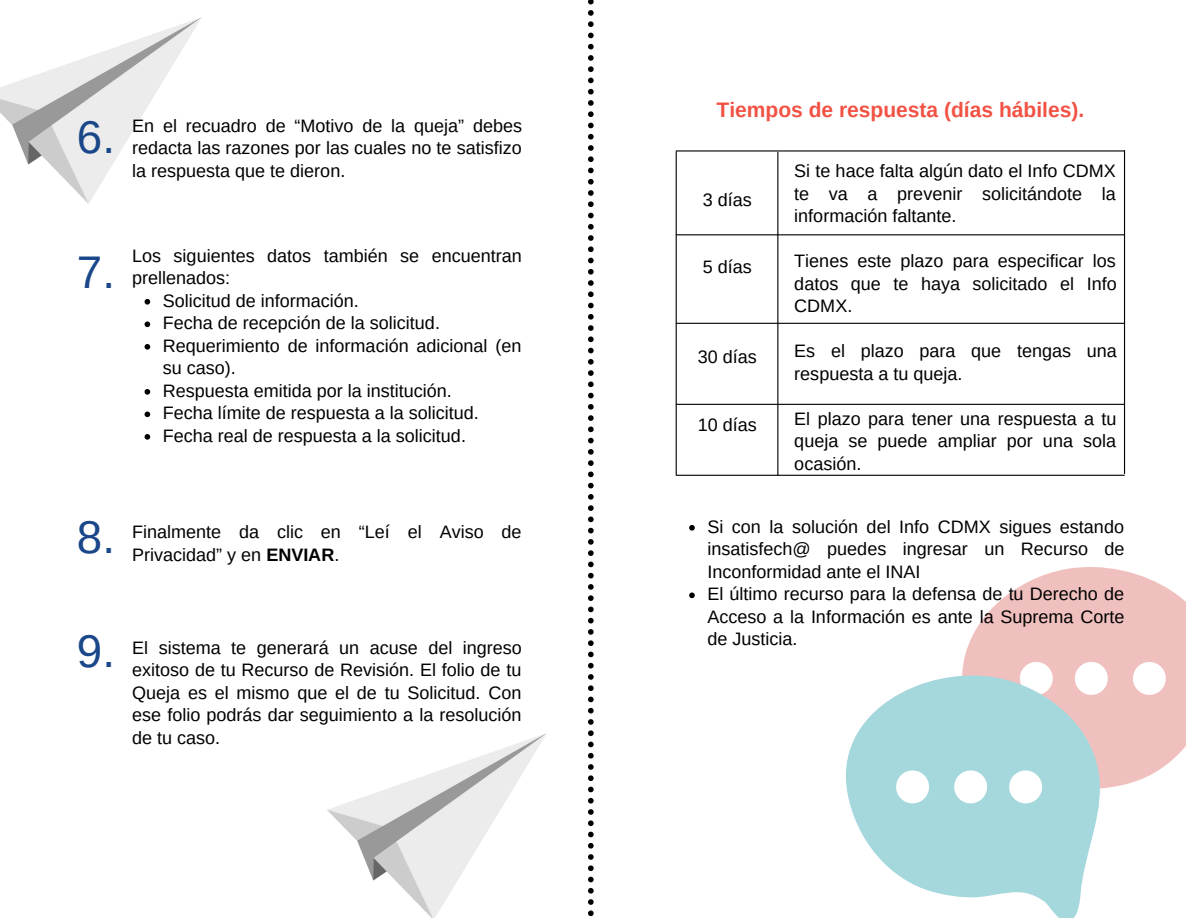
<style>
.page{position:relative;width:1186px;height:918px;background:#fff}
.page>*{position:absolute;margin:0;border:0;box-sizing:border-box;transform-origin:0 0}
.t1{font:45.75px "Arimo";color:#1a4789}
.t2{font:700 21px "Arimo";color:#f25244}
.t3{font:18px/22.5px "Arimo";color:#000;text-align:justify}
.s1{font-weight:700}
</style>
<div class="page">
<svg style="left:588px;top:0;width:6px;height:917px"></svg>
<hr style="left:676px;top:150px;width:448px;height:2px;background:#000">
<hr style="left:676px;top:234px;width:448px;height:1px;background:#000">
<hr style="left:676px;top:323px;width:448px;height:1px;background:#000">
<hr style="left:676px;top:404px;width:448px;height:1px;background:#000">
<hr style="left:676px;top:475px;width:448px;height:1px;background:#000">
<hr style="left:676px;top:152px;width:1px;height:323px;background:#000">
<hr style="left:1124px;top:151px;width:1px;height:323px;background:#000">
<hr style="left:777px;top:152px;width:1px;height:323px;background:#000">
<svg style="left:963px;top:567px;width:223px;height:222px;fill:#f0c0bf"></svg>
<svg style="left:1133px;top:662px;width:33px;height:33px"></svg>
<svg style="left:1075px;top:662px;width:33px;height:33px"></svg>
<svg style="left:1020px;top:662px;width:33px;height:3px"></svg>
<svg style="left:845px;top:665px;width:255px;height:253px;fill:#a5d8dc"></svg>
<svg style="left:896px;top:770px;width:33px;height:33px"></svg>
<svg style="left:954px;top:770px;width:33px;height:33px"></svg>
<svg style="left:1009px;top:770px;width:33px;height:33px"></svg>
<img style="left:327px;top:733px;width:220px;height:185px">
<img style="left:0;top:17px;width:202px;height:186px">
<svg style="left:145px;top:299px;width:5px;height:6px"></svg>
<svg style="left:145px;top:321px;width:5px;height:6px"></svg>
<svg style="left:145px;top:344px;width:5px;height:6px"></svg>
<svg style="left:145px;top:389px;width:5px;height:6px"></svg>
<svg style="left:145px;top:412px;width:5px;height:5px"></svg>
<svg style="left:145px;top:434px;width:5px;height:6px"></svg>
<svg style="left:689px;top:525px;width:6px;height:6px"></svg>
<svg style="left:689px;top:593px;width:6px;height:5px"></svg>
<p class="t1" style="left:77px;top:112px;width:40px">6.</p>
<p class="t3" style="left:132px;top:114px;width:391px">En el recuadro de “Motivo de la queja” debes redacta las razones por las cuales no te satisfizo la respuesta que te dieron.</p>
<p class="t1" style="left:77px;top:247px;width:40px">7.</p>
<p class="t3" style="left:132px;top:244px;width:391px">Los siguientes datos también se encuentran prellenados:</p>
<p class="t3" style="left:163px;top:289px;width:198px">Solicitud de información.</p>
<p class="t3" style="left:163px;top:312px;width:279px">Fecha de recepción de la solicitud.</p>
<p class="t3" style="left:163px;top:334px;width:360px">Requerimiento de información adicional (en su caso).</p>
<p class="t3" style="left:163px;top:379px;width:291px">Respuesta emitida por la institución.</p>
<p class="t3" style="left:163px;top:402px;width:318px">Fecha límite de respuesta a la solicitud.</p>
<p class="t3" style="left:163px;top:424px;width:305px">Fecha real de respuesta a la solicitud.</p>
<p class="t1" style="left:77px;top:512px;width:40px">8.</p>
<p class="t3" style="left:132px;top:521px;width:391px">Finalmente da clic en “Leí el Aviso de<br>Privacidad” y en <span class="s1">ENVIAR</span>.</p>
<p class="t1" style="left:77px;top:626px;width:40px">9.</p>
<p class="t3" style="left:132px;top:636px;width:391px">El sistema te generará un acuse del ingreso exitoso de tu Recurso de Revisión. El folio de tu Queja es el mismo que el de tu Solicitud. Con ese folio podrás dar seguimiento a la resolución de tu caso.</p>
<p class="t2" style="left:716px;top:98px;width:369px">Tiempos de respuesta (días hábiles).</p>
<p class="t3" style="left:703px;top:188px;width:51px">3 días</p>
<p class="t3" style="left:703px;top:256px;width:51px">5 días</p>
<p class="t3" style="left:698px;top:346px;width:61px">30 días</p>
<p class="t3" style="left:698px;top:413px;width:61px">10 días</p>
<p class="t3" style="left:794px;top:160px;width:323px">Si te hace falta algún dato el Info CDMX te va a prevenir solicitándote la información faltante.</p>
<p class="t3" style="left:794px;top:250px;width:324px">Tienes este plazo para especificar los datos que te haya solicitado el Info CDMX.</p>
<p class="t3" style="left:794px;top:340px;width:324px">Es el plazo para que tengas una respuesta a tu queja.</p>
<p class="t3" style="left:794px;top:407px;width:324px">El plazo para tener una respuesta a tu queja se puede ampliar por una sola ocasión.</p>
<p class="t3" style="left:707px;top:515px;width:419px">Si con la solución del Info CDMX sigues estando insatisfech@ puedes ingresar un Recurso de Inconformidad ante el INAI</p>
<p class="t3" style="left:707px;top:583px;width:419px">El último recurso para la defensa de tu Derecho de Acceso a la Información es ante la Suprema Corte de Justicia.</p>
</div>
